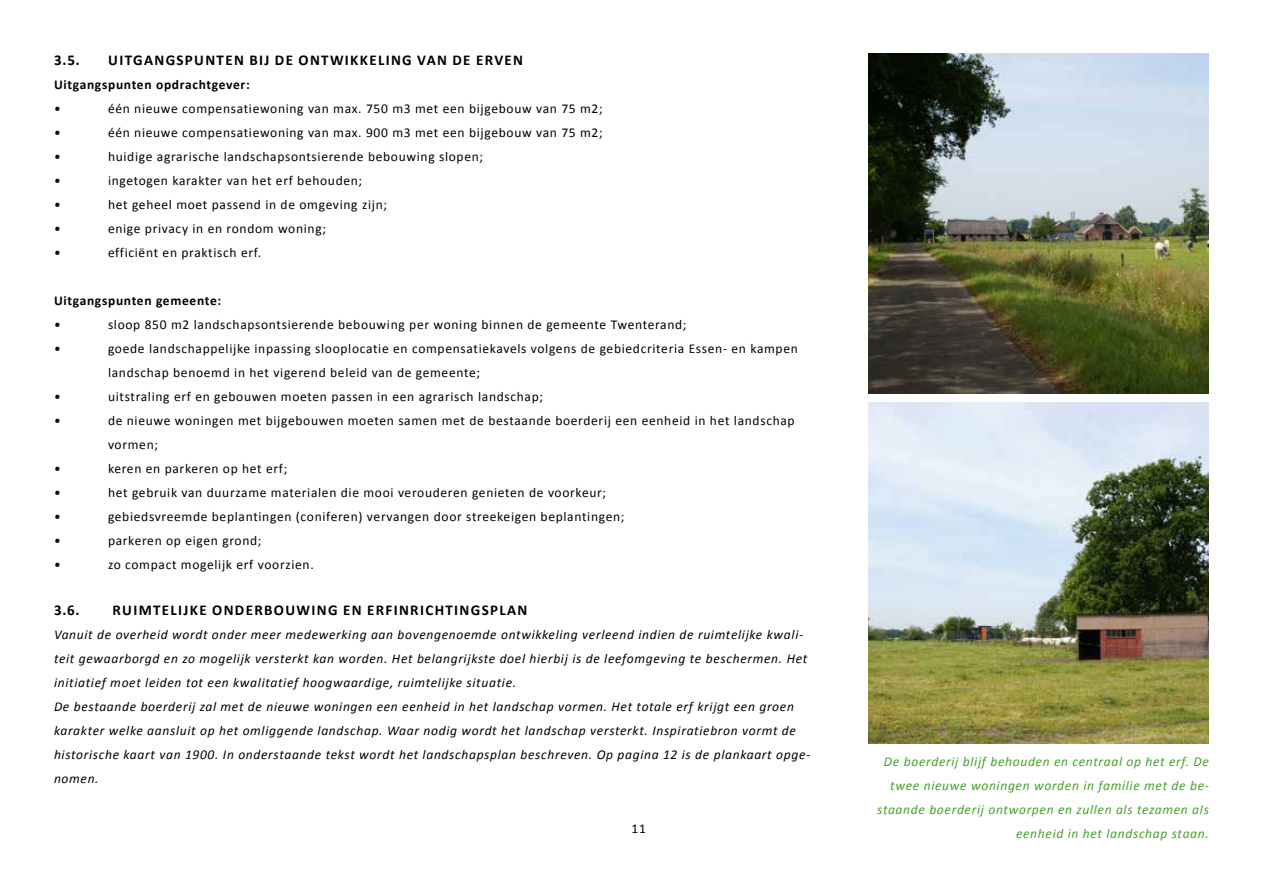
<style>
.page{position:relative;width:1263px;height:893px;background:#fff}
.page>*{position:absolute;margin:0;border:0;box-sizing:border-box;transform-origin:0 0}
.t1{font:700 15px "Calibri";letter-spacing:.09em;color:#000}
.t2{font:13.5px/24px "Calibri";letter-spacing:.05em;color:#000}
.t3{font:italic 13.5px/24px "Calibri";letter-spacing:.05em;color:#000}
.t4{font:italic 13.5px/24px "Calibri";letter-spacing:.05em;color:#44a12b;text-align:right}
.t5{font:700 13.5px "Calibri";letter-spacing:.05em;color:#000}
</style>
<div class="page">
<img style="left:869px;top:54px;width:340px;height:339px">
<img style="left:869px;top:403px;width:340px;height:340px">
<p class="t1" style="left:54px;top:51px;width:27px">3.5.</p>
<p class="t1" style="left:108px;top:51px;width:416px">UITGANGSPUNTEN BIJ DE ONTWIKKELING VAN DE ERVEN</p>
<p class="t5" style="left:54px;top:76px;width:197px">Uitgangspunten opdrachtgever:</p>
<p class="t2" style="left:54px;top:96px;width:8px">•</p>
<p class="t2" style="left:108px;top:96px;width:496px">één nieuwe compensatiewoning van max. 750 m3 met een bijgebouw van 75 m2;</p>
<p class="t2" style="left:54px;top:120px;width:8px">•</p>
<p class="t2" style="left:108px;top:120px;width:496px">één nieuwe compensatiewoning van max. 900 m3 met een bijgebouw van 75 m2;</p>
<p class="t2" style="left:54px;top:144px;width:8px">•</p>
<p class="t2" style="left:108px;top:144px;width:377px">huidige agrarische landschapsontsierende bebouwing slopen;</p>
<p class="t2" style="left:54px;top:168px;width:8px">•</p>
<p class="t2" style="left:108px;top:168px;width:256px">ingetogen karakter van het erf behouden;</p>
<p class="t2" style="left:54px;top:192px;width:8px">•</p>
<p class="t2" style="left:108px;top:192px;width:281px">het geheel moet passend in de omgeving zijn;</p>
<p class="t2" style="left:54px;top:216px;width:8px">•</p>
<p class="t2" style="left:108px;top:216px;width:220px">enige privacy in en rondom woning;</p>
<p class="t2" style="left:54px;top:240px;width:8px">•</p>
<p class="t2" style="left:108px;top:240px;width:155px">efficiënt en praktisch erf.</p>
<p class="t5" style="left:54px;top:292px;width:169px">Uitgangspunten gemeente:</p>
<p class="t2" style="left:54px;top:312px;width:8px">•</p>
<p class="t2" style="left:108px;top:312px;width:580px">sloop 850 m2 landschapsontsierende bebouwing per woning binnen de gemeente Twenterand;</p>
<p class="t2" style="left:54px;top:336px;width:8px">•</p>
<p class="t2" style="left:108px;top:336px;width:691px">goede landschappelijke inpassing slooplocatie en compensatiekavels volgens de gebiedcriteria Essen- en kampen landschap benoemd in het vigerend beleid van de gemeente;</p>
<p class="t2" style="left:54px;top:384px;width:8px">•</p>
<p class="t2" style="left:108px;top:384px;width:437px">uitstraling erf en gebouwen moeten passen in een agrarisch landschap;</p>
<p class="t2" style="left:54px;top:408px;width:8px">•</p>
<p class="t2" style="left:108px;top:408px;width:688px">de nieuwe woningen met bijgebouwen moeten samen met de bestaande boerderij een eenheid in het landschap vormen;</p>
<p class="t2" style="left:54px;top:456px;width:8px">•</p>
<p class="t2" style="left:108px;top:456px;width:181px">keren en parkeren op het erf;</p>
<p class="t2" style="left:54px;top:480px;width:8px">•</p>
<p class="t2" style="left:108px;top:480px;width:500px">het gebruik van duurzame materialen die mooi verouderen genieten de voorkeur;</p>
<p class="t2" style="left:54px;top:504px;width:8px">•</p>
<p class="t2" style="left:108px;top:504px;width:518px">gebiedsvreemde beplantingen (coniferen) vervangen door streekeigen beplantingen;</p>
<p class="t2" style="left:54px;top:528px;width:8px">•</p>
<p class="t2" style="left:108px;top:528px;width:155px">parkeren op eigen grond;</p>
<p class="t2" style="left:54px;top:552px;width:8px">•</p>
<p class="t2" style="left:108px;top:552px;width:207px">zo compact mogelijk erf voorzien.</p>
<p class="t1" style="left:54px;top:601px;width:27px">3.6.</p>
<p class="t1" style="left:112px;top:601px;width:416px">RUIMTELIJKE ONDERBOUWING EN ERFINRICHTINGSPLAN</p>
<p class="t3" style="left:54px;top:622px;width:758px">Vanuit de overheid wordt onder meer medewerking aan bovengenoemde ontwikkeling verleend indien de ruimtelijke kwali&shy;teit gewaarborgd en zo mogelijk versterkt kan worden. Het belangrijkste doel hierbij is de leefomgeving te beschermen. Het initiatief moet leiden tot een kwalitatief hoogwaardige, ruimtelijke situatie.<br>De bestaande boerderij zal met de nieuwe woningen een eenheid in het landschap vormen. Het totale erf krijgt een groen karakter welke aansluit op het omliggende landschap. Waar nodig wordt het landschap versterkt. Inspiratiebron vormt de historische kaart van 1900. In onderstaande tekst wordt het landschapsplan beschreven. Op pagina 12 is de plankaart opge&shy;nomen.</p>
<p class="t2" style="left:631px;top:816px;width:16px">11</p>
<p class="t4" style="left:877px;top:749px;width:333px">De boerderij blijf behouden en centraal op het erf. De twee nieuwe woningen worden in familie met de be&shy;staande boerderij ontworpen en zullen als tezamen als eenheid in het landschap staan.</p>
</div>
